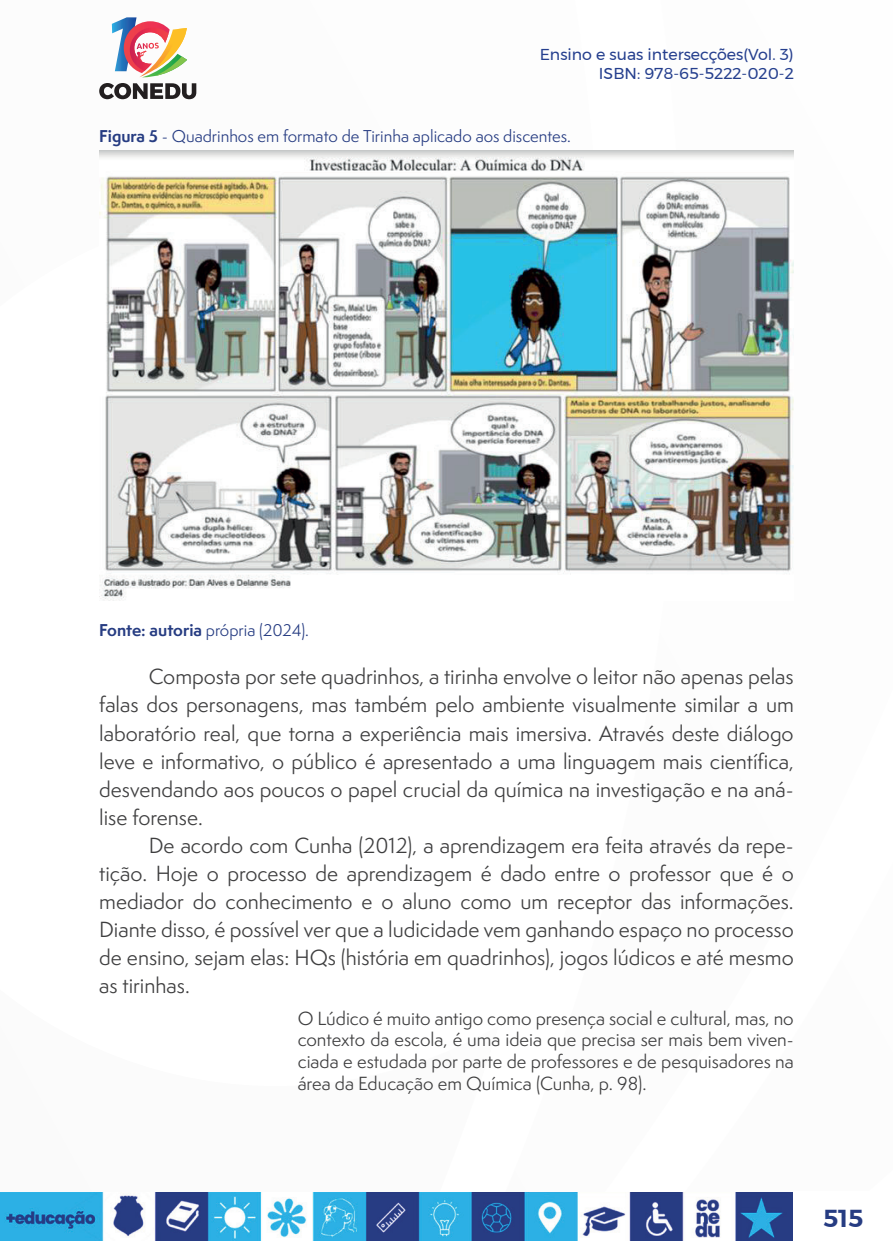
<style>
.page{position:relative;width:893px;height:1241px;background:#fff}
.page>*{position:absolute;margin:0;border:0;box-sizing:border-box;transform-origin:0 0}
.t1{font:600 24.5px "Montserrat";color:#263c82}
._7_CORPO{font:20.12px/28px "Semplicita Pro";color:#3e3e3f;text-align:justify}
._11_CITACAO{font:17.5px/21.9px "Semplicita Pro";color:#3e3e3f;text-align:justify}
._9_LEGENDAS{font:15.75px "Semplicita Pro";color:#263c82}
.t2{font:15.75px/18.9px "Montserrat";color:#253f8e;text-align:right}
.s1{font-weight:700}
</style>
<div class="page">
<svg style="left:112px;top:17px;width:75px;height:60px"></svg>
<svg style="left:99px;top:83px;width:97px;height:16px"></svg>
<img style="left:0;top:1192px;width:793px;height:48px">
<img style="left:99px;top:151px;width:695px;height:449px">
<p class="t2" style="left:540px;top:45px;width:256px">Ensino e suas intersecções(Vol. 3)<br>ISBN: 978-65-5222-020-2</p>
<p class="_9_LEGENDAS" style="left:99px;top:125px;width:473px"><span class="s1">Figura 5</span> - Quadrinhos em formato de Tirinha aplicado aos discentes.</p>
<p class="_9_LEGENDAS" style="left:99px;top:618px;width:211px"><span class="s1">Fonte: autoria</span> própria (2024).</p>
<p class="_7_CORPO" style="left:99px;top:662px;width:696px;text-indent:50px">Composta por sete quadrinhos, a tirinha envolve o leitor não apenas pelas falas dos personagens, mas também pelo ambiente visualmente similar a um laboratório real, que torna a experiência mais imersiva. Através deste diálogo leve e informativo, o público é apresentado a uma linguagem mais científica, desvendando aos poucos o papel crucial da química na investigação e na aná&shy;lise forense.</p>
<p class="_7_CORPO" style="left:99px;top:830px;width:696px;text-indent:50px">De acordo com Cunha (2012), a aprendizagem era feita através da repe&shy;tição. Hoje o processo de aprendizagem é dado entre o professor que é o mediador do conhecimento e o aluno como um receptor das informações.<br>Diante disso, é possível ver que a ludicidade vem ganhando espaço no processo de ensino, sejam elas: HQs (história em quadrinhos), jogos lúdicos e até mesmo as tirinhas.</p>
<p class="_11_CITACAO" style="left:298px;top:1006px;width:498px">O Lúdico é muito antigo como presença social e cultural, mas, no contexto da escola, é uma ideia que precisa ser mais bem viven&shy;ciada e estudada por parte de professores e de pesquisadores na área da Educação em Química (Cunha, p. 98).</p>
<p class="t1" style="left:823px;top:1198px;width:42px">515</p>
</div>
